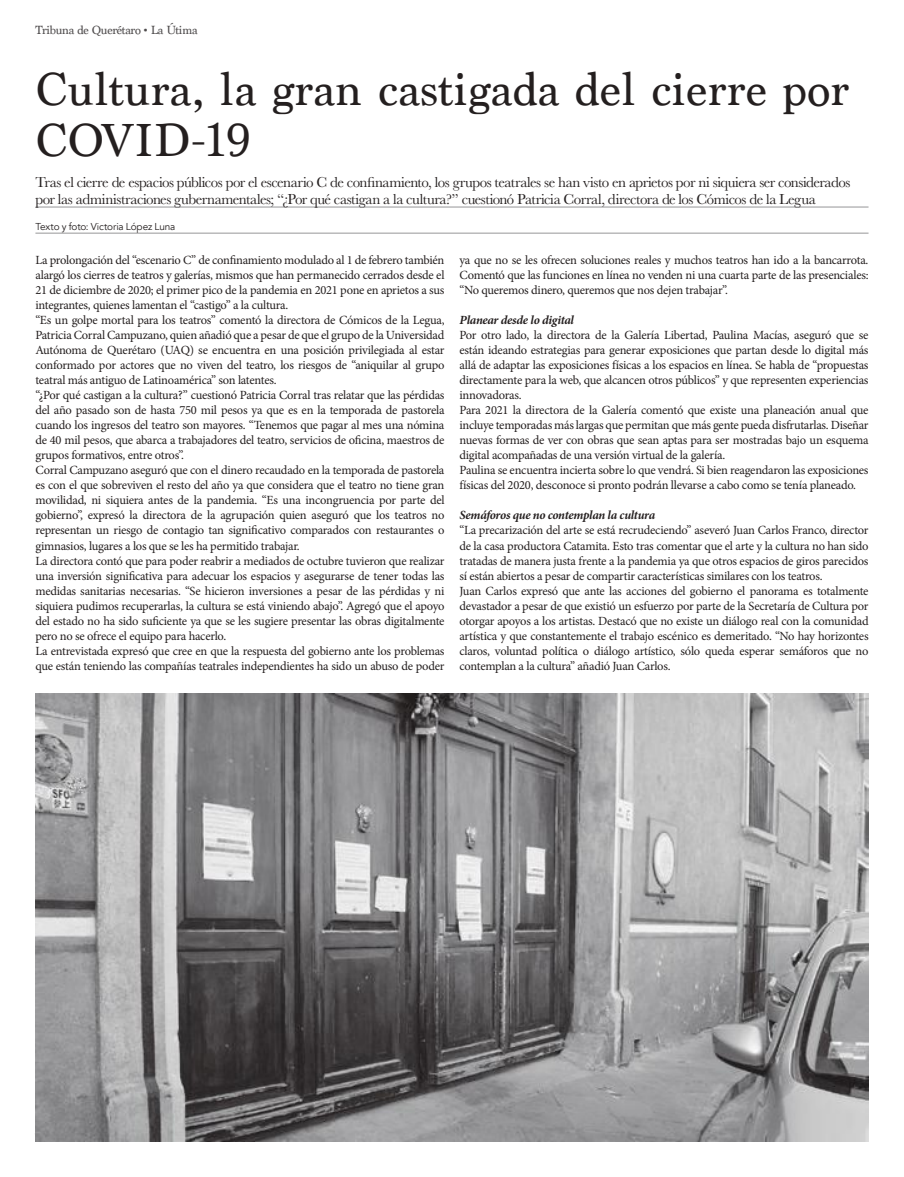
<style>
.page{position:relative;width:904px;height:1177px;background:#fff}
.page>*{position:absolute;margin:0;border:0;box-sizing:border-box;transform-origin:0 0}
.t1{font:48.75px/51.2px "Marion";letter-spacing:.01em;color:#241f1f}
.t2{font:15px/16.5px "Baskerville";letter-spacing:-.03em;color:#241f1f}
.t3{font:12.5px/15px "Minion Pro";letter-spacing:-.02em;color:#241f1f}
.t4{font:italic 700 12.5px "Minion Pro";letter-spacing:-.025em;color:#241f1f}
.t5{font:12.5px "Marion";letter-spacing:-.025em;color:#4e4b4c}
.t6{font:10px "Avenir";letter-spacing:-.015em;color:#241f1f}
</style>
<div class="page">
<hr style="left:35px;top:233px;width:833px;height:1px;background:#969698">
<hr style="left:35px;top:206px;width:833px;height:1px;background:#969698">
<img style="left:35px;top:693px;width:833px;height:448px">
<p class="t5" style="left:35px;top:23px;width:164px">Tribuna de Querétaro • La Útima</p>
<h1 class="t1" style="left:35px;top:64px;width:815px">Cultura, la gran castigada del cierre por<br>COVID-19</h1>
<p class="t2" style="left:35px;top:174px;width:816px">Tras el cierre de espacios públicos por el escenario C de confinamiento, los grupos teatrales se han visto en aprietos por ni siquiera ser considerados por las administraciones gubernamentales; “¿Por qué castigan a la cultura?” cuestionó Patricia Corral, directora de los Cómicos de la Legua</p>
<p class="t6" style="left:35px;top:220px;width:141px">Texto y foto: Victoria López Luna</p>
<p class="t3" style="left:35px;top:253px;width:410px">La prolongación del “escenario C” de confinamiento modulado al 1 de febrero también alargó los cierres de teatros y galerías, mismos que han permanecido cerrados desde el 21 de diciembre de 2020; el primer pico de la pandemia en 2021 pone en aprietos a sus integrantes, quienes lamentan el “castigo” a la cultura.<br>“Es un golpe mortal para los teatros” comentó la directora de Cómicos de la Legua, Patricia Corral Campuzano, quien añadió que a pesar de que el grupo de la Universidad Autónoma de Querétaro (UAQ) se encuentra en una posición privilegiada al estar conformado por actores que no viven del teatro, los riesgos de “aniquilar al grupo teatral más antiguo de Latinoamérica” son latentes.<br>“¿Por qué castigan a la cultura?” cuestionó Patricia Corral tras relatar que las pérdidas del año pasado son de hasta 750 mil pesos ya que es en la temporada de pastorela cuando los ingresos del teatro son mayores. “Tenemos que pagar al mes una nómina de 40 mil pesos, que abarca a trabajadores del teatro, servicios de oficina, maestros de grupos formativos, entre otros”.<br>Corral Campuzano aseguró que con el dinero recaudado en la temporada de pastorela es con el que sobreviven el resto del año ya que considera que el teatro no tiene gran movilidad, ni siquiera antes de la pandemia. “Es una incongruencia por parte del gobierno”, expresó la directora de la agrupación quien aseguró que los teatros no representan un riesgo de contagio tan significativo comparados con restaurantes o gimnasios, lugares a los que se les ha permitido trabajar.<br>La directora contó que para poder reabrir a mediados de octubre tuvieron que realizar una inversión significativa para adecuar los espacios y asegurarse de tener todas las medidas sanitarias necesarias. “Se hicieron inversiones a pesar de las pérdidas y ni siquiera pudimos recuperarlas, la cultura se está viniendo abajo”. Agregó que el apoyo del estado no ha sido suficiente ya que se les sugiere presentar las obras digitalmente pero no se ofrece el equipo para hacerlo.<br>La entrevistada expresó que cree en que la respuesta del gobierno ante los problemas que están teniendo las compañías teatrales independientes ha sido un abuso de poder</p>
<p class="t3" style="left:459px;top:253px;width:410px;text-align:justify">ya que no se les ofrecen soluciones reales y muchos teatros han ido a la bancarrota.<br>Comentó que las funciones en línea no venden ni una cuarta parte de las presenciales: “No queremos dinero, queremos que nos dejen trabajar”.</p>
<p class="t4" style="left:459px;top:311px;width:116px">Planear desde lo digital</p>
<p class="t3" style="left:459px;top:328px;width:410px">Por otro lado, la directora de la Galería Libertad, Paulina Macías, aseguró que se están ideando estrategias para generar exposiciones que partan desde lo digital más allá de adaptar las exposiciones físicas a los espacios en línea. Se habla de “propuestas directamente para la web, que alcancen otros públicos” y que representen experiencias innovadoras.<br>Para 2021 la directora de la Galería comentó que existe una planeación anual que incluye temporadas más largas que permitan que más gente pueda disfrutarlas. Diseñar nuevas formas de ver con obras que sean aptas para ser mostradas bajo un esquema digital acompañadas de una versión virtual de la galería.<br>Paulina se encuentra incierta sobre lo que vendrá. Si bien reagendaron las exposiciones físicas del 2020, desconoce si pronto podrán llevarse a cabo como se tenía planeado.</p>
<p class="t4" style="left:459px;top:506px;width:197px">Semáforos que no contemplan la cultura</p>
<p class="t3" style="left:459px;top:523px;width:410px">“La precarización del arte se está recrudeciendo” aseveró Juan Carlos Franco, director de la casa productora Catamita. Esto tras comentar que el arte y la cultura no han sido tratadas de manera justa frente a la pandemia ya que otros espacios de giros parecidos sí están abiertos a pesar de compartir características similares con los teatros.<br>Juan Carlos expresó que ante las acciones del gobierno el panorama es totalmente devastador a pesar de que existió un esfuerzo por parte de la Secretaría de Cultura por otorgar apoyos a los artistas. Destacó que no existe un diálogo real con la comunidad artística y que constantemente el trabajo escénico es demeritado. “No hay horizontes claros, voluntad política o diálogo artístico, sólo queda esperar semáforos que no contemplan a la cultura” añadió Juan Carlos.</p>
</div>
